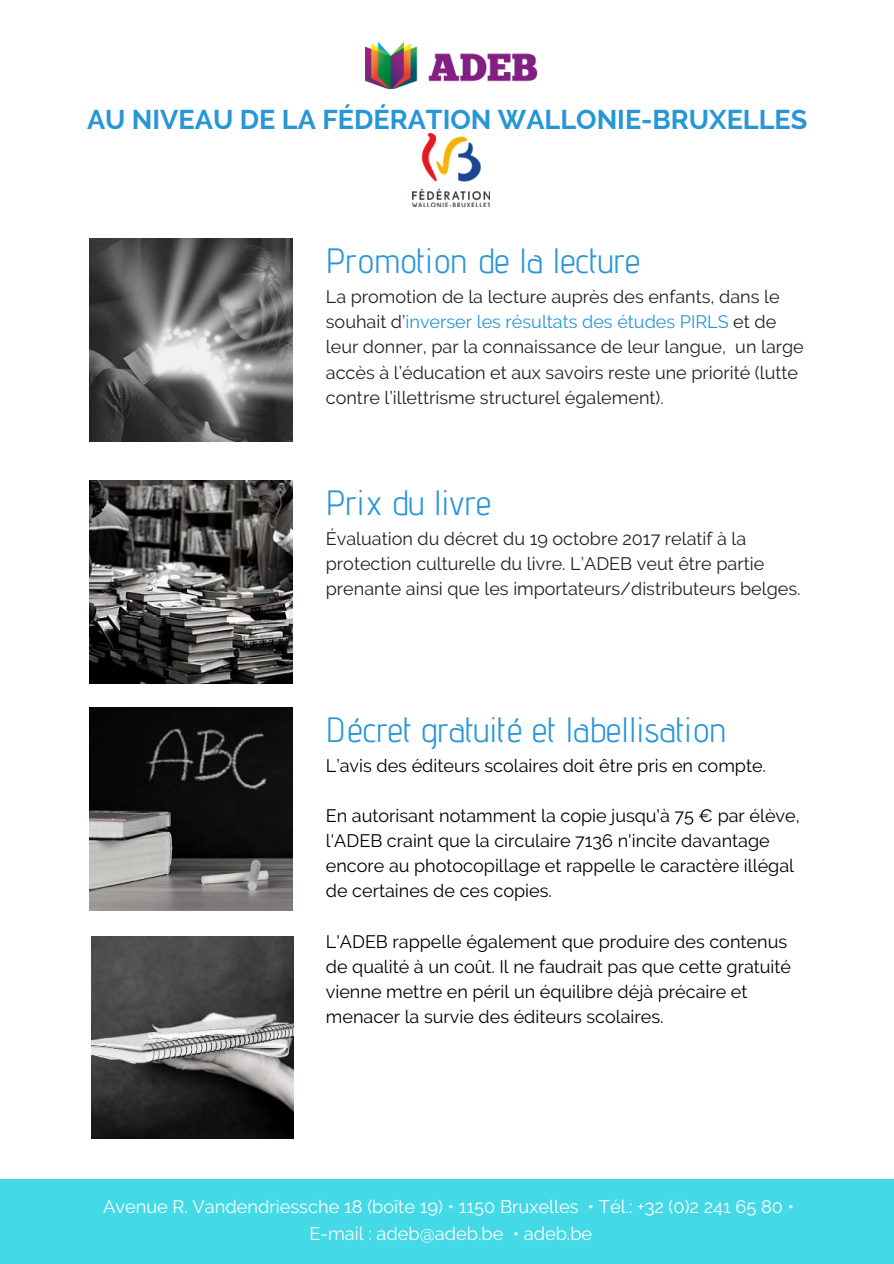
<style>
.page{position:relative;width:894px;height:1264px;background:#fff}
.page>*{position:absolute;margin:0;border:0;box-sizing:border-box;transform-origin:0 0}
.t1{font:35.1px "Advent Pro";color:#2796d7}
.t2{font:700 27px "Raleway";color:#2796d7}
.t3{font:18.15px/27px "Raleway";color:#fff;text-align:center}
.t4{font:18px/25px "Raleway";color:#000}
.t5{font:18px/25px "Raleway";color:#222}
.s1{color:#2796d7}
</style>
<div class="page">
<img style="left:365px;top:43px;width:171px;height:46px">
<div style="left:0;top:1179px;width:893px;height:84px;background:#44d9e6"></div>
<img style="left:91px;top:936px;width:203px;height:202px">
<img style="left:89px;top:707px;width:203px;height:203px">
<img style="left:89px;top:481px;width:203px;height:202px">
<img style="left:89px;top:239px;width:203px;height:202px">
<img style="left:412px;top:133px;width:78px;height:73px">
<h2 class="t2" style="left:87px;top:104px;width:721px">AU NIVEAU DE LA FÉDÉRATION WALLONIE-BRUXELLES</h2>
<h1 class="t1" style="left:326px;top:239px;width:316px">Promotion de la lecture</h1>
<p class="t5" style="left:326px;top:284px;width:479px">La promotion de la lecture auprès des enfants, dans le souhait d’<span class="s1">inverser les résultats des études PIRLS</span> et de leur donner, par la connaissance de leur langue, un large accès à l’éducation et aux savoirs reste une priorité (lutte contre l’illettrisme structurel également).</p>
<h1 class="t1" style="left:326px;top:481px;width:167px">Prix du livre</h1>
<p class="t5" style="left:326px;top:526px;width:476px">Évaluation du décret du 19 octobre 2017 relatif à la protection culturelle du livre. L’ADEB veut être partie prenante ainsi que les importateurs/distributeurs belges.</p>
<h1 class="t1" style="left:326px;top:707px;width:402px">Décret gratuité et labellisation</h1>
<p class="t4" style="left:326px;top:752px;width:441px">L’avis des éditeurs scolaires doit être pris en compte.</p>
<p class="t4" style="left:326px;top:803px;width:475px">En autorisant notamment la copie jusqu'à 75 € par élève, l'ADEB craint que la circulaire 7136 n'incite davantage encore au photocopillage et rappelle le caractère illégal de certaines de ces copies.</p>
<p class="t4" style="left:326px;top:928px;width:466px">L'ADEB rappelle également que produire des contenus de qualité à un coût. Il ne faudrait pas que cette gratuité vienne mettre en péril un équilibre déjà précaire et menacer la survie des éditeurs scolaires.</p>
<p class="t3" style="left:103px;top:1192px;width:692px">Avenue R. Vandendriessche 18 (boîte 19) • 1150 Bruxelles • Tél.: +32 (0)2 241 65 80 •<br>E-mail : adeb@adeb.be • adeb.be</p>
</div>
